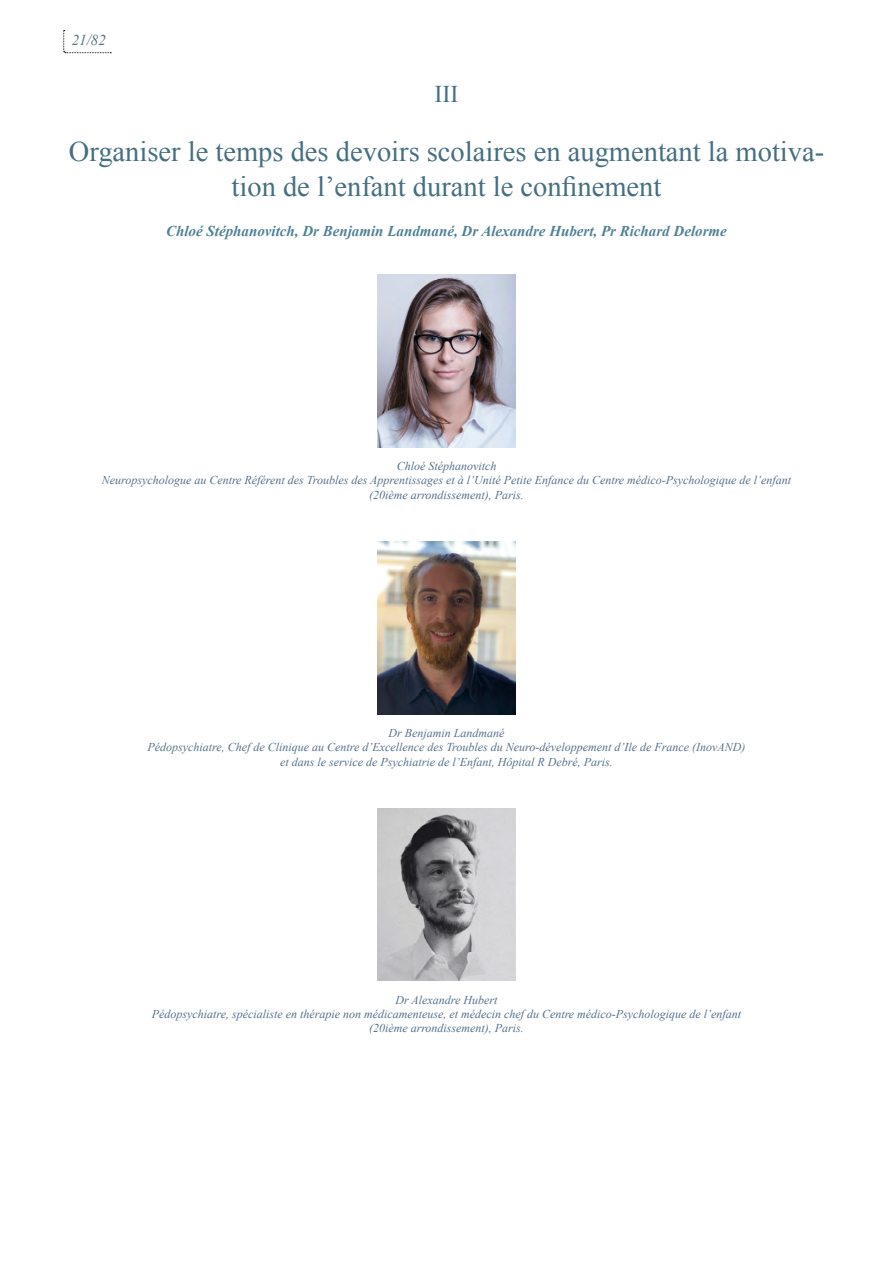
<style>
.page{position:relative;width:893px;height:1263px;background:#fff}
.page>*{position:absolute;margin:0;border:0;box-sizing:border-box;transform-origin:0 0}
.t1{font:28.5px/34.2px "Times New Roman";color:#456f81;text-align:center}
.t2{font:24px "Times New Roman";color:#456f81}
.t3{font:italic 700 15px "Times New Roman";color:#518196}
.t4{font:italic 15px "Times New Roman";color:#57707d}
.t5{font:italic 12px/14.4px "Times New Roman";color:#56718b;text-align:center}
</style>
<div class="page">
<svg style="left:63px;top:30px;width:48px;height:23px"></svg>
<img style="left:377px;top:275px;width:138px;height:172px">
<img style="left:377px;top:542px;width:138px;height:172px">
<img style="left:377px;top:808px;width:138px;height:173px">
<p class="t4" style="left:72px;top:30px;width:36px">21/82</p>
<h2 class="t2" style="left:434px;top:78px;width:25px">III</h2>
<h1 class="t1" style="left:69px;top:134px;width:757px">Organiser le temps des devoirs scolaires en augmentant la motiva&shy;tion de l’enfant durant le confinement</h1>
<p class="t3" style="left:166px;top:221px;width:562px">Chloé Stéphanovitch, Dr Benjamin Landmané, Dr Alexandre Hubert, Pr Richard Delorme</p>
<p class="t5" style="left:102px;top:459px;width:691px">Chloé Stéphanovitch<br>Neuropsychologue au Centre Référent des Troubles des Apprentissages et à l’Unité Petite Enfance du Centre médico-Psychologique de l’enfant (20ième arrondissement), Paris.</p>
<p class="t5" style="left:148px;top:725px;width:599px">Dr Benjamin Landmané<br>Pédopsychiatre, Chef de Clinique au Centre d’Excellence des Troubles du Neuro-développement d’Ile de France (InovAND) et dans le service de Psychiatrie de l’Enfant, Hôpital R Debré, Paris.</p>
<p class="t5" style="left:152px;top:992px;width:591px">Dr Alexandre Hubert<br>Pédopsychiatre, spécialiste en thérapie non médicamenteuse, et médecin chef du Centre médico-Psychologique de l’enfant (20ième arrondissement), Paris.</p>
</div>
